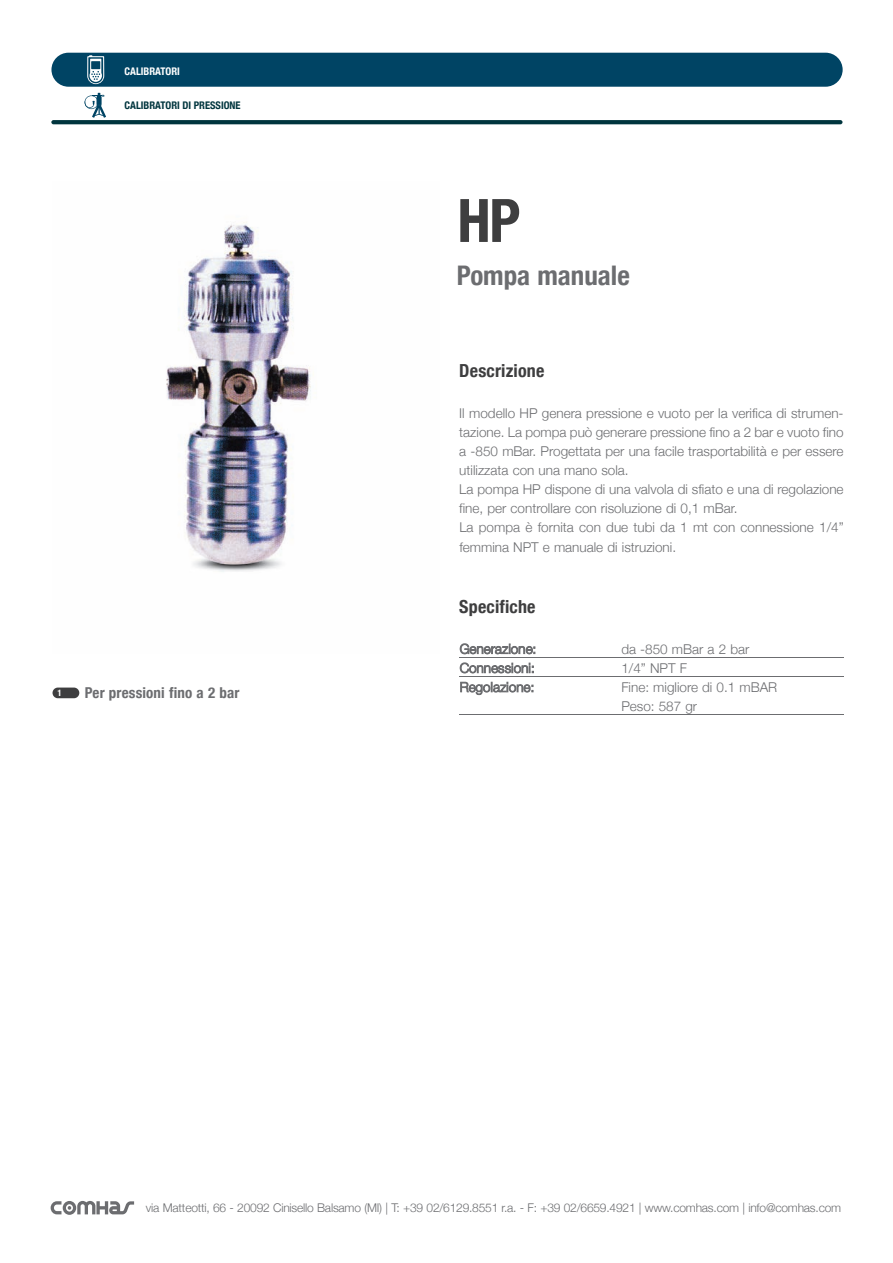
<style>
.page{position:relative;width:893px;height:1263px;background:#fff}
.page>*{position:absolute;margin:0;border:0;box-sizing:border-box;transform-origin:0 0}
.t1{font:700 condensed 60px "Helvetica Neue";color:#3e3e3f}
.t2{font:700 condensed 27px "Helvetica Neue";color:#6c6d70}
.t3{font:700 condensed 18px "Helvetica Neue";letter-spacing:.01em;color:#3e3e3f}
.t4{font:700 condensed 15px "Helvetica Neue";letter-spacing:.01em;color:#6c6d70}
.t5{font:300 13.5px/19.2px "Helvetica Neue";color:#6c6d70}
.t6{font:300 12px "Helvetica Neue";letter-spacing:-.015em;color:#6c6d70}
.t7{font:700 condensed 10.5px "Helvetica Neue";color:#00353e}
.t8{font:700 condensed 10.5px "Helvetica Neue";color:#fff}
.t9{font:700 condensed 9px "Helvetica Neue";color:#fff}
</style>
<div class="page">
<img style="left:166px;top:222px;width:145px;height:350px">
<div style="left:51px;top:53px;width:791px;height:34px;background:#004464;border-radius:17px"></div>
<svg style="left:87px;top:55px;width:17px;height:29px"></svg>
<svg style="left:85px;top:93px;width:21px;height:25px"></svg>
<svg style="left:51px;top:120px;width:791px;height:4px;background:#043841"></svg>
<svg style="left:51px;top:1201px;width:83px;height:14px"></svg>
<div style="left:53px;top:688px;width:26px;height:10px;background:#3e3e3f;border-radius:5px"></div>
<hr style="left:459px;top:657px;width:384px;height:1px;background:#6c6d70">
<svg style="left:460px;top:643px;width:75px;height:11px"></svg>
<hr style="left:459px;top:676px;width:384px;height:1px;background:#6c6d70">
<svg style="left:460px;top:662px;width:73px;height:11px"></svg>
<svg style="left:460px;top:682px;width:73px;height:13px"></svg>
<hr style="left:459px;top:714px;width:384px;height:1px;background:#6c6d70">
<p class="t8" style="left:125px;top:65px;width:57px">CALIBRATORI</p>
<p class="t7" style="left:125px;top:99px;width:118px">CALIBRATORI DI PRESSIONE</p>
<p class="t9" style="left:57px;top:687px;width:6px">1</p>
<p class="t4" style="left:85px;top:684px;width:156px">Per pressioni fino a 2 bar</p>
<h1 class="t1" style="left:457px;top:184px;width:65px">HP</h1>
<h2 class="t2" style="left:457px;top:259px;width:174px">Pompa manuale</h2>
<h3 class="t3" style="left:459px;top:360px;width:87px">Descrizione</h3>
<p class="t5" style="left:459px;top:403px;width:386px">Il modello HP genera pressione e vuoto per la verifica di strumen&shy;tazione. La pompa può generare pressione fino a 2 bar e vuoto fino a -850 mBar. Progettata per una facile trasportabilità e per essere utilizzata con una mano sola.<br>La pompa HP dispone di una valvola di sfiato e una di regolazione fine, per controllare con risoluzione di 0,1 mBar.<br>La pompa è fornita con due tubi da 1 mt con connessione 1/4” femmina NPT e manuale di istruzioni.</p>
<h3 class="t3" style="left:459px;top:596px;width:78px">Specifiche</h3>
<p class="t5" style="left:621px;top:639px;width:157px">da -850 mBar a 2 bar<br>1/4” NPT F<br>Fine: migliore di 0.1 mBAR<br>Peso: 587 gr</p>
<p class="t6" style="left:146px;top:1201px;width:696px">via Matteotti, 66 - 20092 Cinisello Balsamo (MI) | T: +39 02/6129.8551 r.a. - F: +39 02/6659.4921 | www.comhas.com | info@comhas.com</p>
</div>
